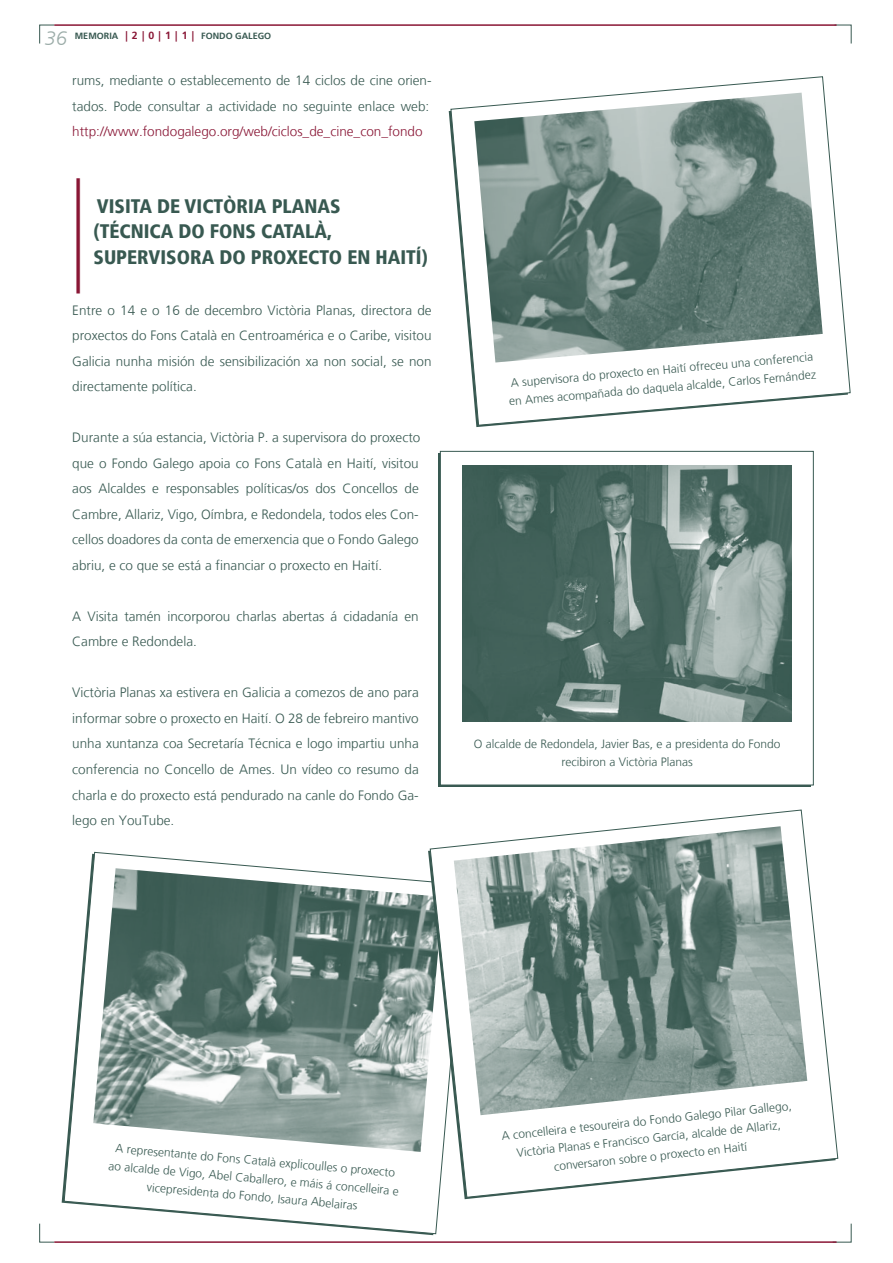
<style>
.page{position:relative;width:893px;height:1263px;background:#fff}
.page>*{position:absolute;margin:0;border:0;box-sizing:border-box;transform-origin:0 0}
.t1{font:600 136.5px "Franklin Gothic";color:#891635;scale:.18 1}
.t2{font:900 condensed 19.5px/25.5px "Frutiger 77";color:#385951}
.t3{font:300 13.5px/25.5px "Frutiger";color:#385951;text-align:justify}
.t4{font:300 13.5px "Frutiger";color:#891635}
.t5{font:300 12px/18px "Frutiger";color:#385951;text-align:center}
.t6{font:700 9px "Frutiger";color:#385951}
.s1{font-weight:300;font-style:italic;font-size:19.5px;color:#9baca8}
.s2{font-size:10.5px;color:#891635}
</style>
<div class="page">
<svg style="left:39px;top:1223px;width:15px;height:20px"></svg>
<svg style="left:39px;top:24px;width:15px;height:20px"></svg>
<svg style="left:836px;top:1223px;width:16px;height:20px"></svg>
<svg style="left:836px;top:24px;width:16px;height:20px"></svg>
<hr style="left:54px;top:1241px;width:782px;height:2px;background:#891635">
<hr style="left:54px;top:24px;width:782px;height:2px;background:#891635">
<svg style="left:451px;top:76px;width:399px;height:350px"></svg>
<img style="left:474px;top:93px;width:349px;height:269px">
<div style="left:440px;top:451px;width:373px;height:334px;border:1px solid #385951"></div>
<img style="left:463px;top:465px;width:328px;height:256px">
<svg style="left:64px;top:852px;width:402px;height:382px"></svg>
<img style="left:93px;top:868px;width:335px;height:284px">
<svg style="left:430px;top:810px;width:408px;height:388px"></svg>
<img style="left:454px;top:826px;width:353px;height:289px">
<p class="t6" style="left:45px;top:30px;width:227px"><span class="s1">36</span> MEMORIA <span class="s2">| 2 | 0 | 1 | 1 |</span> FONDO GALEGO</p>
<p class="t3" style="left:72px;top:68px;width:361px">rums, mediante o establecemento de 14 ciclos de cine orien&shy;tados. Pode consultar a actividade no seguinte enlace web:</p>
<p class="t4" style="left:72px;top:124px;width:352px">http://www.fondogalego.org/web/ciclos_de_cine_con_fondo</p>
<h1 class="t1" style="left:72px;top:140px;width:70px">|</h1>
<h2 class="t2" style="left:94px;top:193px;width:336px">VISITA DE VICTÒRIA PLANAS<br>(TÉCNICA DO FONS CATALÀ,<br>SUPERVISORA DO PROXECTO EN HAITÍ)</h2>
<p class="t3" style="left:72px;top:297px;width:361px">Entre o 14 e o 16 de decembro Victòria Planas, directora de proxectos do Fons Català en Centroamérica e o Caribe, visitou Galicia nunha misión de sensibilización xa non social, se non directamente política.</p>
<p class="t3" style="left:72px;top:425px;width:350px">Durante a súa estancia, Victòria P. a supervisora do proxecto que o Fondo Galego apoia co Fons Català en Haití, visitou aos Alcaldes e responsables políticas/os dos Concellos de Cambre, Allariz, Vigo, Oímbra, e Redondela, todos eles Con&shy;cellos doadores da conta de emerxencia que o Fondo Galego abriu, e co que se está a financiar o proxecto en Haití.</p>
<p class="t3" style="left:72px;top:604px;width:348px">A Visita tamén incorporou charlas abertas á cidadanía en<br>Cambre e Redondela.</p>
<p class="t3" style="left:72px;top:680px;width:348px">Victòria Planas xa estivera en Galicia a comezos de ano para informar sobre o proxecto en Haití. O 28 de febreiro mantivo unha xuntanza coa Secretaría Técnica e logo impartiu unha conferencia no Concello de Ames. Un vídeo co resumo da charla e do proxecto está pendurado na canle do Fondo Ga&shy;lego en YouTube.</p>
<p class="t5" style="left:507px;top:374px;width:310px;text-align:left;rotate:-5deg">A supervisora do proxecto en Haití ofreceu una conferencia en Ames acompañada do daquela alcalde, Carlos Fernández</p>
<p class="t5" style="left:474px;top:735px;width:308px">O alcalde de Redondela, Javier Bas, e a presidenta do Fondo recibiron a Victòria Planas</p>
<p class="t5" style="left:111px;top:1139px;width:293px;rotate:5deg">A representante do Fons Català explicoulles o proxecto ao alcalde de Vigo, Abel Caballero, e máis á concelleira e vicepresidenta do Fondo, Isaura Abelairas</p>
<p class="t5" style="left:501px;top:1127px;width:293px;rotate:-6deg">A concelleira e tesoureira do Fondo Galego Pilar Gallego,<br>Victòria Planas e Francisco García, alcalde de Allariz, conversaron sobre o proxecto en Haití</p>
</div>
